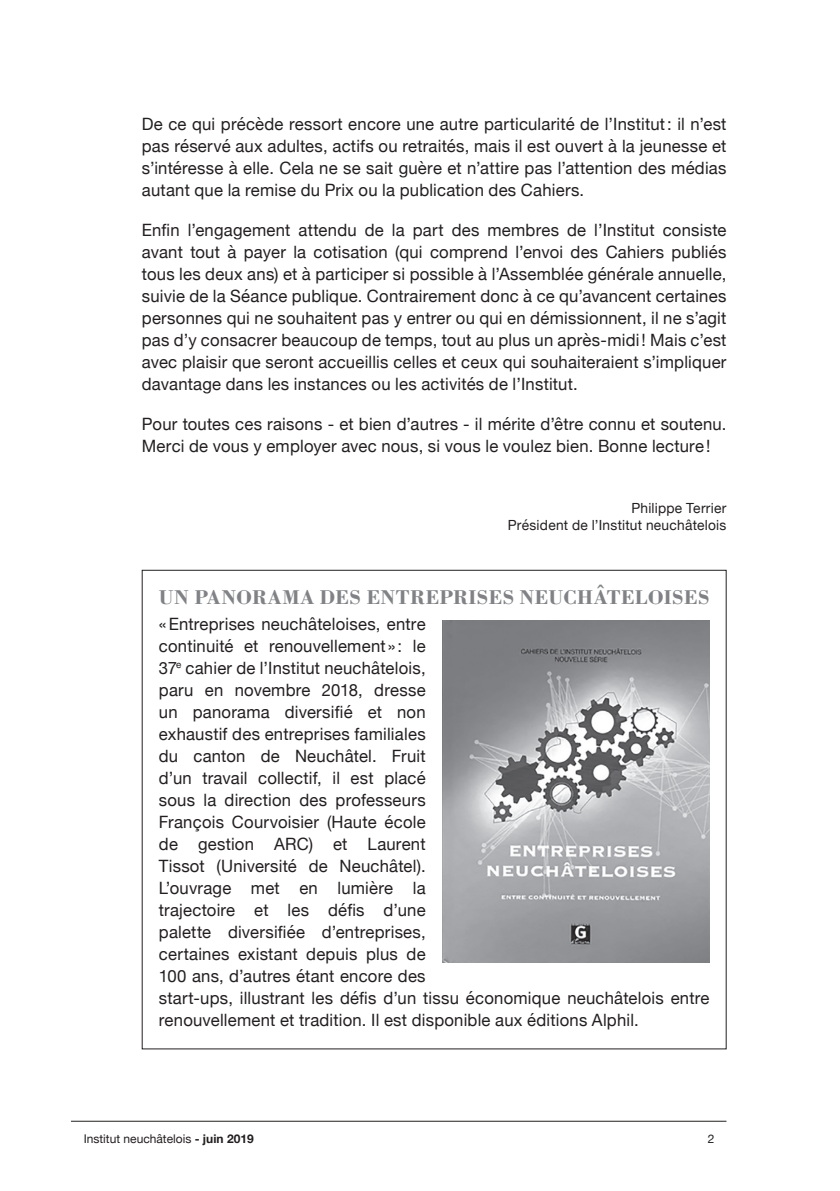
<style>
.page{position:relative;width:840px;height:1191px;background:#fff}
.page>*{position:absolute;margin:0;border:0;box-sizing:border-box;transform-origin:0 0}
.t1{font:700 20.6px "Bodoni";letter-spacing:.015em;color:#808285}
.t2{font:17px/22px "Helvetica Neue";letter-spacing:.015em;color:#231f20;text-align:justify}
.t3{font:14px/17px "Helvetica Neue";letter-spacing:.02em;color:#231f20;text-align:right}
.t4{font:12px "Helvetica Neue";color:#231f20}
.s1{font-weight:700}
</style>
<div class="page">
<hr style="left:71px;top:1120px;width:655px;height:1px;background:#231f20">
<img style="left:442px;top:620px;width:267px;height:342px">
<p class="t2" style="left:142px;top:114px;width:585px">De ce qui précède ressort encore une autre particularité de l’Institut: il n’est pas réservé aux adultes, actifs ou retraités, mais il est ouvert à la jeunesse et s’intéresse à elle. Cela ne se sait guère et n’attire pas l’attention des médias autant que la remise du Prix ou la publication des Cahiers.</p>
<p class="t2" style="left:142px;top:219px;width:585px">Enfin l’engagement attendu de la part des membres de l’Institut consiste avant tout à payer la cotisation (qui comprend l’envoi des Cahiers publiés tous les deux ans) et à participer si possible à l’Assemblée générale annuelle, suivie de la Séance publique. Contrairement donc à ce qu’avancent certaines personnes qui ne souhaitent pas y entrer ou qui en démissionnent, il ne s’agit pas d’y consacrer beaucoup de temps, tout au plus un après-midi! Mais c’est avec plaisir que seront accueillis celles et ceux qui souhaiteraient s’impliquer davantage dans les instances ou les activités de l’Institut.</p>
<p class="t2" style="left:142px;top:413px;width:585px">Pour toutes ces raisons - et bien d’autres - il mérite d’être connu et soutenu.<br>Merci de vous y employer avec nous, si vous le voulez bien. Bonne lecture!</p>
<p class="t3" style="left:507px;top:500px;width:220px">Philippe Terrier<br>Président de l’Institut neuchâtelois</p>
<p class="t1" style="left:159px;top:584px;width:551px">UN PANORAMA DES ENTREPRISES NEUCHÂTELOISES</p>
<p class="t2" style="left:159px;top:614px;width:268px">«Entreprises neuchâteloises, entre continuité et renouvellement » : le 37<sup>e</sup> cahier de l’Institut neuchâtelois, paru en novembre 2018, dresse un panorama diversifié et non exhaustif des entreprises familiales du canton de Neuchâtel. Fruit d’un travail collectif, il est placé sous la direction des professeurs François Courvoisier (Haute école de gestion ARC) et Laurent Tissot (Université de Neuchâtel).<br>L’ouvrage met en lumière la trajectoire et les défis d’une palette diversifiée d’entreprises, certaines existant depuis plus de 100 ans, d’autres étant encore des</p>
<p class="t2" style="left:159px;top:988px;width:551px">start-ups, illustrant les défis d’un tissu économique neuchâtelois entre renouvellement et tradition. Il est disponible aux éditions Alphil.</p>
<p class="t4" style="left:84px;top:1130px;width:171px">Institut neuchâtelois <span class="s1">- juin 2019</span></p>
<p class="t4" style="left:707px;top:1130px;width:8px">2</p>
</div>
